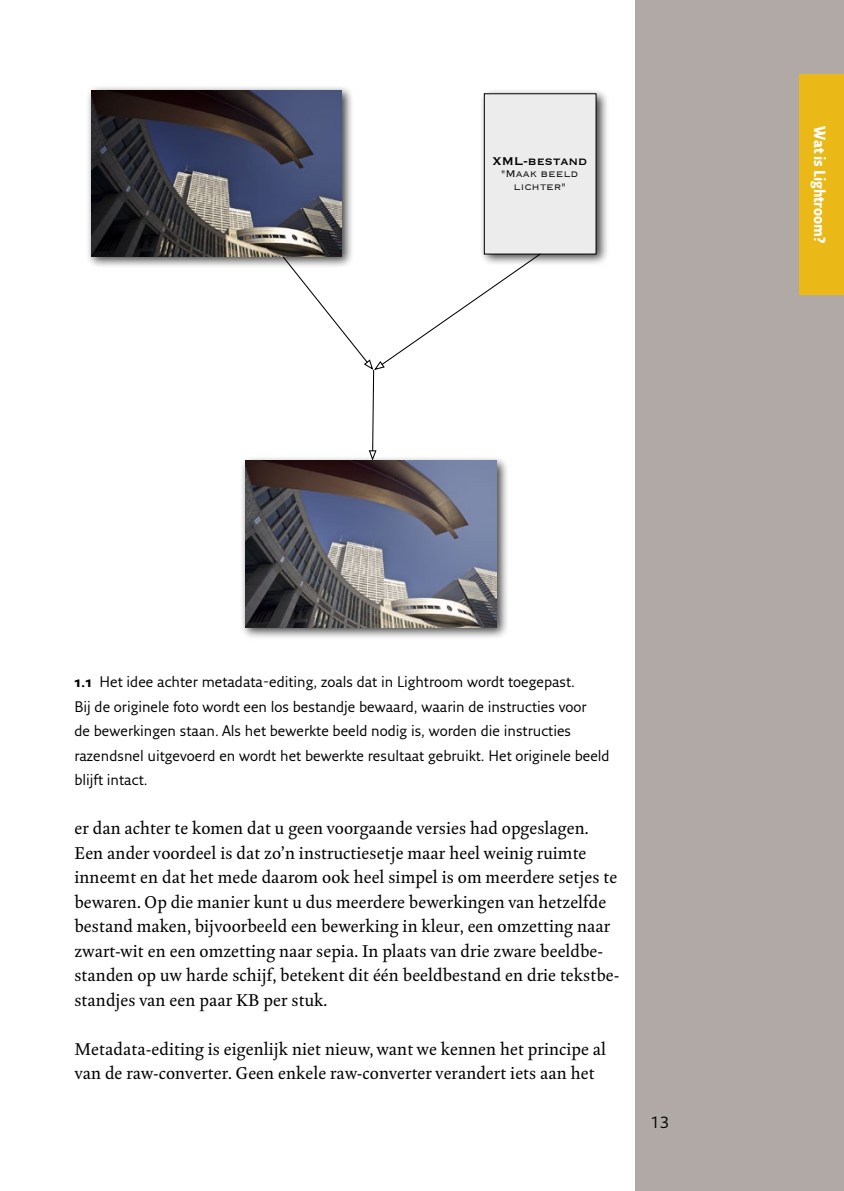
<style>
.page{position:relative;width:844px;height:1191px;background:#fff}
.page>*{position:absolute;margin:0;border:0;box-sizing:border-box;transform-origin:0 0}
.t1{font:17.5px/24.5px "Kingfisher";color:#000}
.t2{font:700 15.75px "Fresco Sans Con";color:#fff}
.t3{font:15.75px "Fresco Sans";color:#000}
.t4{font:14.88px/24.5px "Fresco Sans";color:#000}
.t5{font:14.53px "Copperplate";color:#000}
.t6{font:300 12.6px/12.6px "Copperplate";color:#000;text-align:center}
.s1{font-weight:700}
</style>
<div class="page">
<div style="left:635px;top:0;width:208px;height:1191px;background:#b0a9a5"></div>
<div style="left:799px;top:74px;width:44px;height:221px;background:#eab817"></div>
<img style="left:88px;top:87px;width:264px;height:180px">
<img style="left:242px;top:458px;width:265px;height:180px">
<img style="left:482px;top:91px;width:125px;height:173px">
<img style="left:91px;top:90px;width:251px;height:167px">
<img style="left:246px;top:460px;width:250px;height:167px">
<div style="left:484px;top:94px;width:112px;height:160px;background:#ececec"></div>
<div style="left:484px;top:93px;width:112px;height:161px;border:1px solid #000"></div>
<svg style="left:282px;top:253px;width:259px;height:207px"></svg>
<p class="t5" style="left:492px;top:151px;width:96px">XML-bestand</p>
<p class="t6" style="left:501px;top:166px;width:78px">"Maak beeld lichter"</p>
<p class="t2" style="left:829px;top:126px;width:119px;rotate:90deg">Wat is Lightroom?</p>
<p class="t4" style="left:74px;top:669px;width:536px"><span class="s1">1.1</span> Het idee achter metadata-editing, zoals dat in Lightroom wordt toegepast.<br>Bij de originele foto wordt een los bestandje bewaard, waarin de instructies voor<br>de bewerkingen staan. Als het bewerkte beeld nodig is, worden die instructies razendsnel uitgevoerd en wordt het bewerkte resultaat gebruikt. Het originele beeld blijft intact.</p>
<p class="t1" style="left:74px;top:815px;width:546px">er dan achter te komen dat u geen voorgaande versies had opgeslagen.<br>Een ander voordeel is dat zo’n instructiesetje maar heel weinig ruimte inneemt en dat het mede daarom ook heel simpel is om meerdere setjes te bewaren. Op die manier kunt u dus meerdere bewerkingen van hetzelfde bestand maken, bijvoorbeeld een bewerking in kleur, een omzetting naar zwart-wit en een omzetting naar sepia. In plaats van drie zware beeldbe&shy;standen op uw harde schijf, betekent dit één beeldbestand en drie tekstbe&shy;standjes van een paar KB per stuk.</p>
<p class="t1" style="left:74px;top:1036px;width:533px">Metadata-editing is eigenlijk niet nieuw, want we kennen het principe al van de raw-converter. Geen enkele raw-converter verandert iets aan het</p>
<p class="t3" style="left:650px;top:1113px;width:20px">13</p>
</div>
